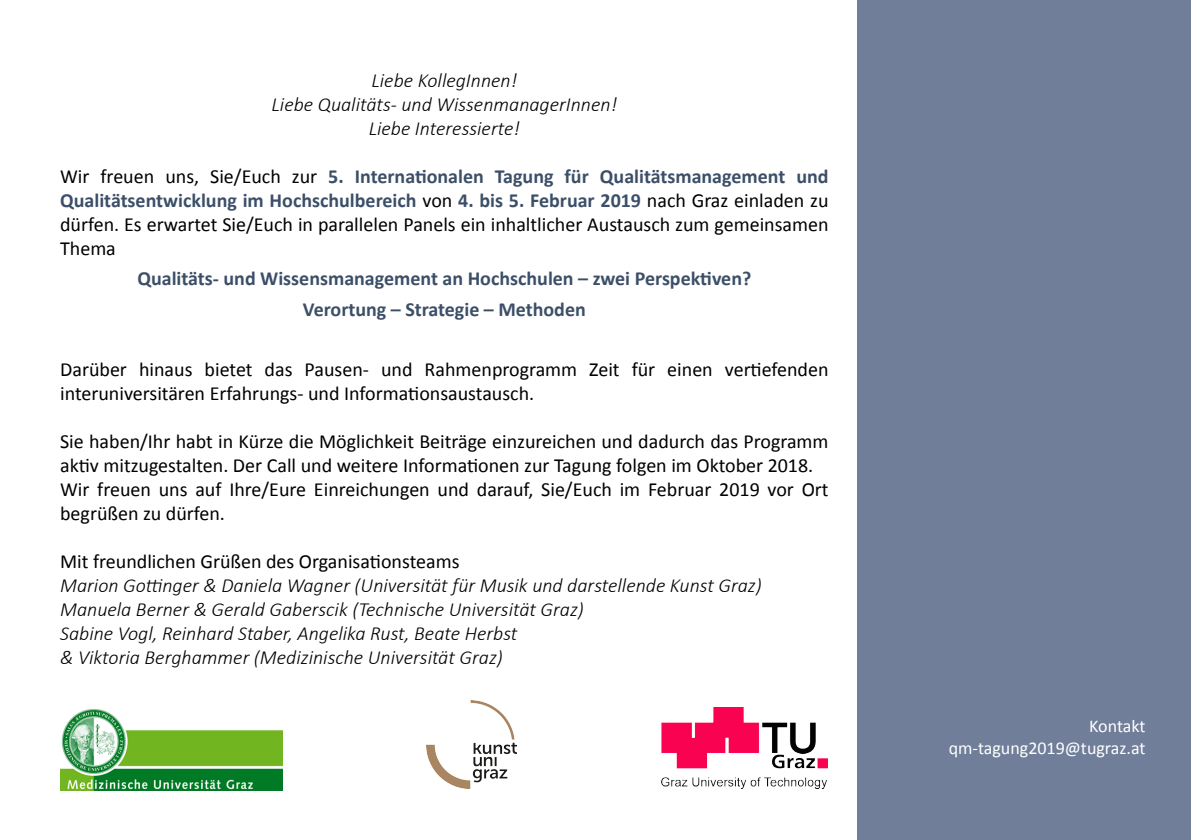
<style>
.page{position:relative;width:1191px;height:840px;background:#fff}
.page>*{position:absolute;margin:0;border:0;box-sizing:border-box;transform-origin:0 0}
.t1{font:20px/24px "Calibri";color:#000}
.t2{font:italic 300 20px/24px "Calibri";color:#000;text-align:center}
.t3{font:700 20px/30px "Calibri";color:#3c4f68;text-align:center}
.t4{font:18px/21.6px "Calibri";color:#fff;text-align:right}
.s1{font-weight:700;color:#3c4f68}
</style>
<div class="page">
<div style="left:857px;top:0;width:334px;height:839px;background:#707e99"></div>
<img style="left:60px;top:709px;width:222px;height:80px">
<img style="left:426px;top:700px;width:90px;height:88px">
<img style="left:661px;top:707px;width:166px;height:82px">
<p class="t2" style="left:271px;top:68px;width:347px">Liebe KollegInnen!<br>Liebe Qualitäts- und WissenmanagerInnen!<br>Liebe Interessierte!</p>
<p class="t1" style="left:60px;top:164px;width:770px;text-align:justify">Wir freuen uns, Sie/Euch zur <span class="s1">5. Internationalen Tagung für Qualitätsmanagement und Qualitätsentwicklung im Hochschulbereich</span> von <span class="s1">4. bis 5. Februar 2019</span> nach Graz einladen zu dürfen. Es erwartet Sie/Euch in parallelen Panels ein inhaltlicher Austausch zum gemeinsamen Thema</p>
<p class="t3" style="left:137px;top:263px;width:615px">Qualitäts- und Wissensmanagement an Hochschulen – zwei Perspektiven?<br>Verortung – Strategie – Methoden</p>
<p class="t1" style="left:60px;top:357px;width:770px">Darüber hinaus bietet das Pausen- und Rahmenprogramm Zeit für einen vertiefenden interuniversitären Erfahrungs- und Informationsaustausch.</p>
<p class="t1" style="left:60px;top:429px;width:770px">Sie haben/Ihr habt in Kürze die Möglichkeit Beiträge einzureichen und dadurch das Programm aktiv mitzugestalten. Der Call und weitere Informationen zur Tagung folgen im Oktober 2018.<br>Wir freuen uns auf Ihre/Eure Einreichungen und darauf, Sie/Euch im Februar 2019 vor Ort begrüßen zu dürfen.</p>
<p class="t1" style="left:60px;top:549px;width:401px">Mit freundlichen Grüßen des Organisationsteams</p>
<p class="t2" style="left:60px;top:572px;width:703px;text-align:left">Marion Gottinger &amp; Daniela Wagner (Universität für Musik und darstellende Kunst Graz)<br>Manuela Berner &amp; Gerald Gaberscik (Technische Universität Graz)<br>Sabine Vogl, Reinhard Staber, Angelika Rust, Beate Herbst<br>&amp; Viktoria Berghammer (Medizinische Universität Graz)</p>
<p class="t4" style="left:948px;top:714px;width:198px">Kontakt qm-tagung2019@tugraz.at</p>
</div>
